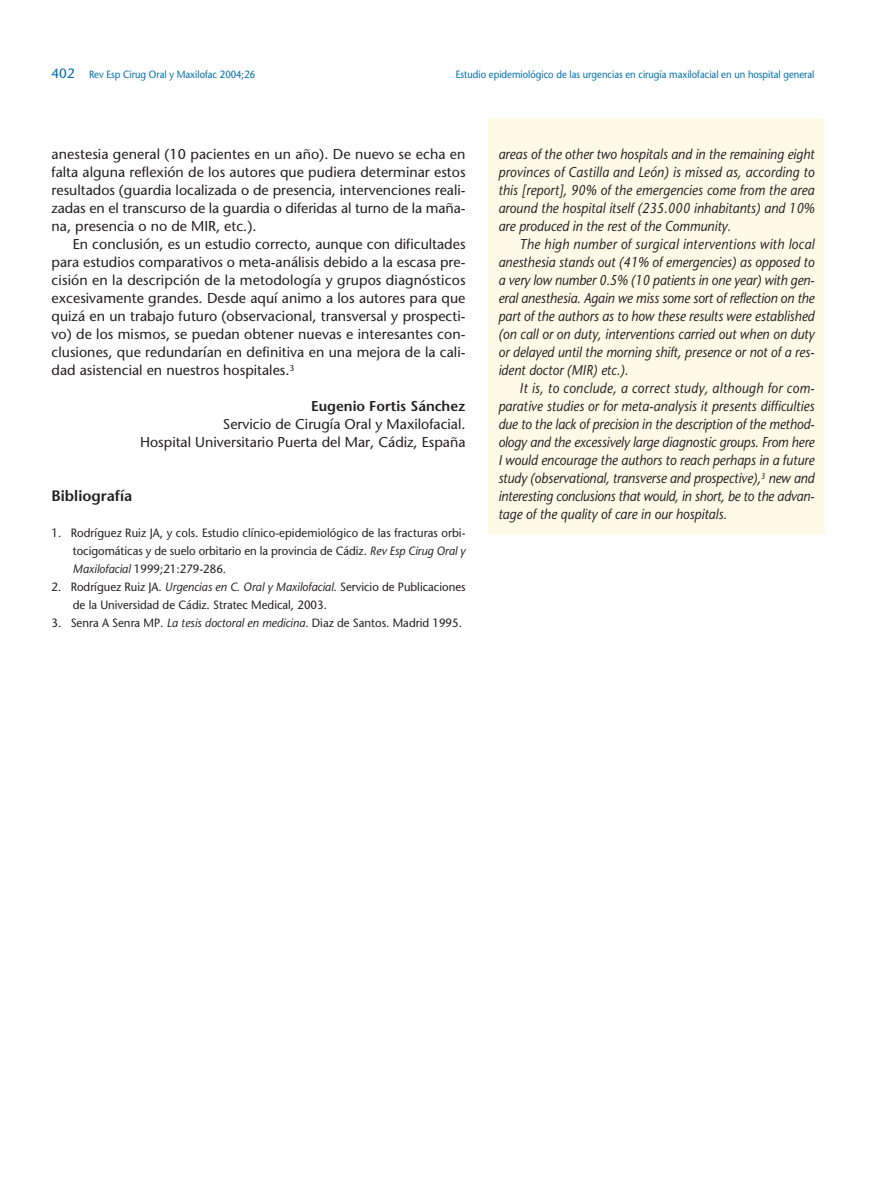
<style>
.page{position:relative;width:895px;height:1191px;background:#fff}
.page>*{position:absolute;margin:0;border:0;box-sizing:border-box;transform-origin:0 0}
.t1{font:600 15px "Stone Sans";color:#231f20}
.t2{font:italic 14.25px/18px "Stone Sans";color:#231f20;text-align:justify;scale:.9 1}
.t3{font:14.25px/18px "Stone Sans";color:#231f20;text-align:justify}
.t4{font:600 14.25px "Stone Sans";color:#231f20}
.t5{font:12px/18px "Stone Sans";color:#231f20;text-align:justify;scale:.95 1}
.t6{font:10.5px "Stone Sans";color:#006dad;scale:.9 1}
.s1{font-size:13.5px}
.s2{font-style:italic}
</style>
<div class="page">
<div style="left:488px;top:118px;width:337px;height:417px;background:#fefae8"></div>
<p class="t6" style="left:52px;top:70px;width:228px"><span class="s1">402</span> Rev Esp Cirug Oral y Maxilofac 2004;26</p>
<p class="t6" style="left:456px;top:70px;width:400px">Estudio epidemiológico de las urgencias en cirugía maxilofacial en un hospital general</p>
<p class="t3" style="left:52px;top:146px;width:415px">anestesia general (10 pacientes en un año). De nuevo se echa en falta alguna reflexión de los autores que pudiera determinar estos resultados (guardia localizada o de presencia, intervenciones reali&shy;zadas en el transcurso de la guardia o diferidas al turno de la maña&shy;na, presencia o no de MIR, etc.).</p>
<p class="t3" style="left:52px;top:236px;width:415px;text-indent:21px">En conclusión, es un estudio correcto, aunque con dificultades para estudios comparativos o meta-análisis debido a la escasa pre&shy;cisión en la descripción de la metodología y grupos diagnósticos excesivamente grandes. Desde aquí animo a los autores para que quizá en un trabajo futuro (observacional, transversal y prospecti&shy;vo) de los mismos, se puedan obtener nuevas e interesantes con&shy;clusiones, que redundarían en definitiva en una mejora de la cali&shy;dad asistencial en nuestros hospitales.<sup>3</sup></p>
<p class="t4" style="left:311px;top:400px;width:156px">Eugenio Fortis Sánchez</p>
<p class="t3" style="left:140px;top:416px;width:327px;text-align:right">Servicio de Cirugía Oral y Maxilofacial.<br>Hospital Universitario Puerta del Mar, Cádiz, España</p>
<p class="t1" style="left:52px;top:490px;width:82px">Bibliografía</p>
<p class="t5" style="left:73px;top:525px;width:415px;text-indent:-21px">1. Rodríguez Ruiz JA, y cols. Estudio clínico-epidemiológico de las fracturas orbi&shy;tocigomáticas y de suelo orbitario en la provincia de Cádiz. <span class="s2">Rev Esp Cirug Oral y Maxilofacial</span> 1999;21:279-286.</p>
<p class="t5" style="left:73px;top:579px;width:415px;text-indent:-21px">2. Rodríguez Ruiz JA. <span class="s2">Urgencias en C. Oral y Maxilofacial</span>. Servicio de Publicaciones de la Universidad de Cádiz. Stratec Medical, 2003.</p>
<p class="t5" style="left:52px;top:615px;width:433px">3. Senra A Senra MP. <span class="s2">La tesis doctoral en medicina</span>. Diaz de Santos. Madrid 1995.</p>
<p class="t2" style="left:498px;top:146px;width:353px">areas of the other two hospitals and in the remaining eight provinces of Castilla and León) is missed as, according to this [report], 90% of the emergencies come from the area around the hospital itself (235.000 inhabitants) and 10% are produced in the rest of the Community.</p>
<p class="t2" style="left:498px;top:236px;width:353px;text-indent:21px">The high number of surgical interventions with local anesthesia stands out (41% of emergencies) as opposed to a very low number 0.5% (10 patients in one year) with gen&shy;eral anesthesia. Again we miss some sort of reflection on the part of the authors as to how these results were established (on call or on duty, interventions carried out when on duty or delayed until the morning shift, presence or not of a res&shy;ident doctor (MIR) etc.).</p>
<p class="t2" style="left:498px;top:380px;width:353px;text-indent:21px">It is, to conclude, a correct study, although for com&shy;parative studies or for meta-analysis it presents difficulties due to the lack of precision in the description of the method&shy;ology and the excessively large diagnostic groups. From here I would encourage the authors to reach perhaps in a future study (observational, transverse and prospective),<sup>3</sup> new and interesting conclusions that would, in short, be to the advan&shy;tage of the quality of care in our hospitals.</p>
</div>
